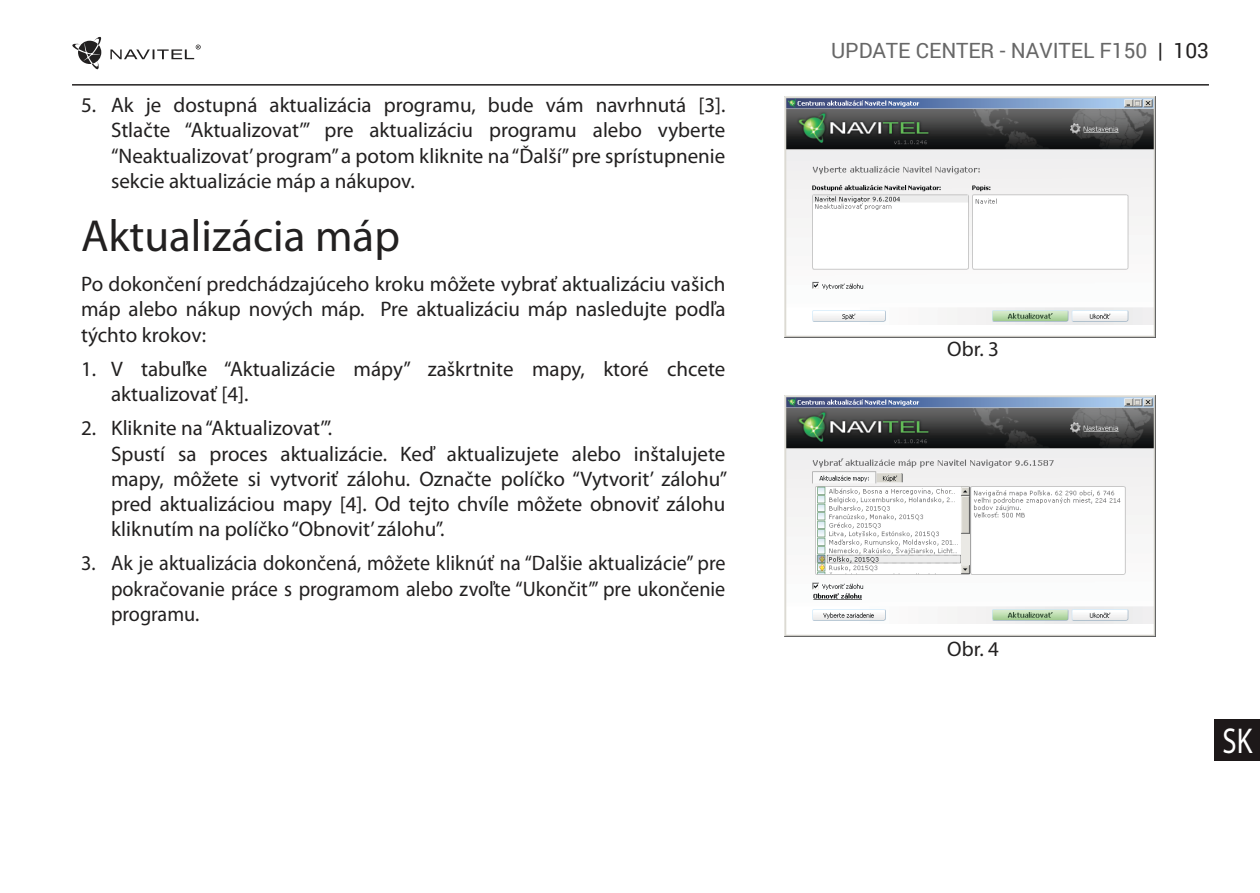
<style>
.page{position:relative;width:1260px;height:893px;background:#fff}
.page>*{position:absolute;margin:0;border:0;box-sizing:border-box;transform-origin:0 0}
.t1{font:45px "Myriad Pro";color:#222020}
.t2{font:36px "Myriad Pro";color:#fff;scale:.8 1}
.t3{font:21px/25.2px "Myriad Pro";color:#222020;text-align:justify}
.t4{font:21px/25.2px "Myriad Pro";color:#222020;text-align:justify;scale:.96 1}
.t5{font:21px "Roboto";color:#676767}
.s1{color:#222020}
</style>
<div class="page">
<hr style="left:72px;top:84px;width:1136px;height:2px;background:#222020">
<svg style="left:110px;top:45px;width:91px;height:14px"></svg>
<svg style="left:72px;top:36px;width:30px;height:34px"></svg>
<div style="left:1214px;top:719px;width:45px;height:41px;background:#1d1819"></div>
<img style="left:784px;top:96px;width:371px;height:241px">
<img style="left:784px;top:395px;width:371px;height:241px">
<p class="t3" style="left:111px;top:92px;width:616px;text-indent:-30px">5. Ak je dostupná aktualizácia programu, bude vám navrhnutá [3].<br>Stlačte “Aktualizovat’” pre aktualizáciu programu alebo vyberte “Neaktualizovat’ program” a potom kliknite na “Ďalší” pre sprístupnenie sekcie aktualizácie máp a nákupov.</p>
<h1 class="t1" style="left:81px;top:208px;width:320px">Aktualizácia máp</h1>
<p class="t3" style="left:81px;top:271px;width:646px">Po dokončení predchádzajúceho kroku môžete vybrať aktualizáciu vašich máp alebo nákup nových máp. Pre aktualizáciu máp nasledujte podľa týchto krokov:</p>
<p class="t3" style="left:111px;top:356px;width:615px;text-indent:-30px">1. V tabuľke “Aktualizácie mápy” zaškrtnite mapy, ktoré chcete aktualizovať [4].</p>
<p class="t3" style="left:111px;top:415px;width:617px;text-align:left;text-indent:-30px">2. Kliknite na “Aktualizovat’”.<br>Spustí sa proces aktualizácie. Keď aktualizujete alebo inštalujete mapy, môžete si vytvoriť zálohu. Označte políčko “Vytvorit’ zálohu” pred aktualizáciou mapy [4]. Od tejto chvíle môžete obnoviť zálohu kliknutím na políčko “Obnovit’ zálohu”.</p>
<p class="t4" style="left:111px;top:550px;width:641px;text-indent:-30px">3. Ak je aktualizácia dokončená, môžete kliknúť na “Dalšie aktualizácie” pre pokračovanie práce s programom alebo zvoľte “Ukončit’” pre ukončenie programu.</p>
<p class="t5" style="left:831px;top:36px;width:28px">UPDATE</p>
<p class="t5" style="left:915px;top:36px;width:14px">CENTER</p>
<p class="t5" style="left:999px;top:36px;width:24px">- NAVITEL</p>
<p class="t5" style="left:1099px;top:36px;width:111px">F150 <span class="s1">| 103</span></p>
<p class="t3" style="left:947px;top:336px;width:53px">Obr. 3</p>
<p class="t3" style="left:947px;top:635px;width:53px">Obr. 4</p>
<h2 class="t2" style="left:1222px;top:718px;width:39px">SK</h2>
</div>
